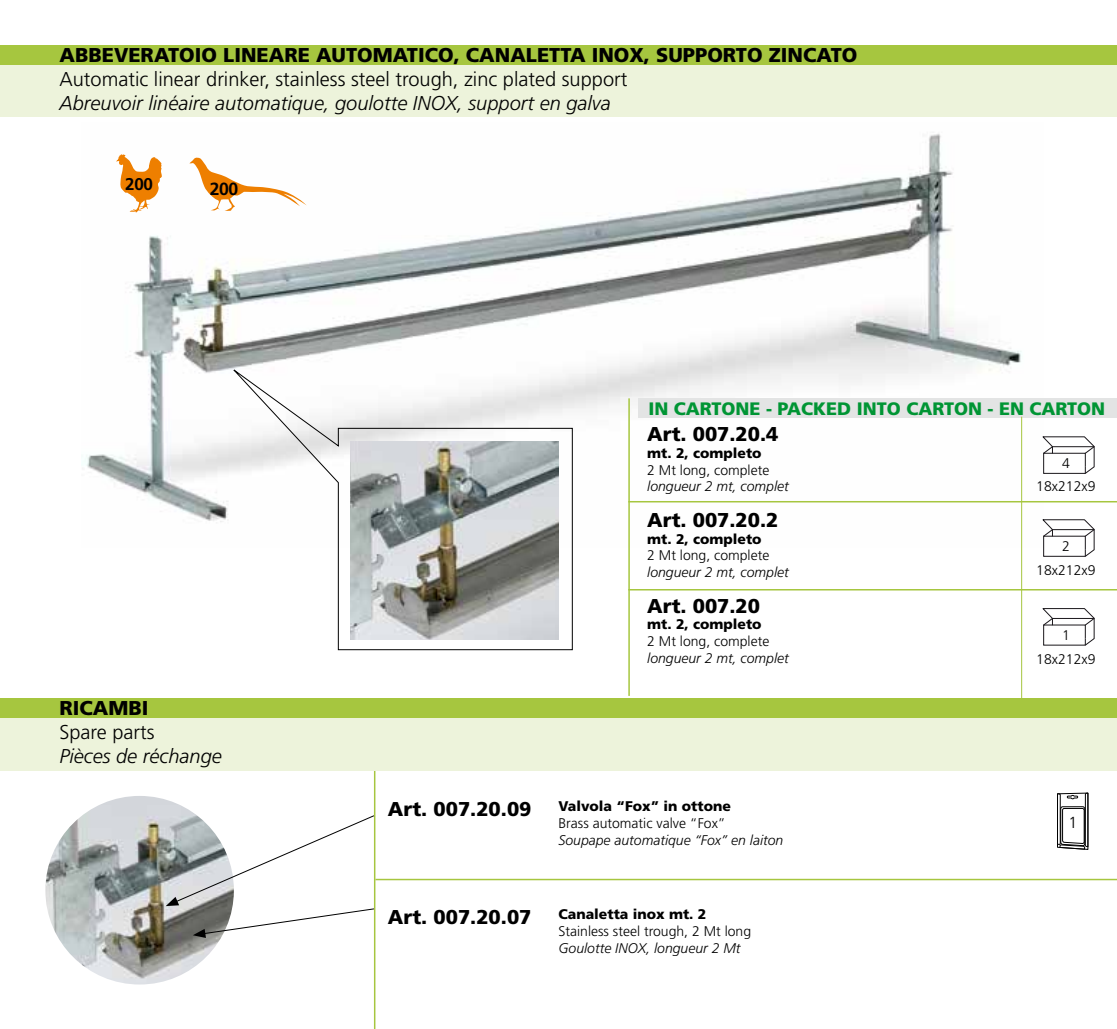
<style>
.page{position:relative;width:1117px;height:1029px;background:#fff}
.page>*{position:absolute;margin:0;border:0;box-sizing:border-box;transform-origin:0 0}
.t1{font:900 20px "Frutiger LT Std";color:#000}
.t2{font:italic 300 20px "Frutiger LT Std";color:#000}
.t3{font:300 20px "Frutiger LT Std";color:#000}
.t4{font:900 18px "Frutiger LT Std";color:#009534}
.t5{font:700 17.6px "Frutiger LT Std";color:#000}
.t6{font:700 17px "Frutiger LT Std";color:#000}
.t7{font:300 16px "Frutiger LT Std";color:#000}
.t8{font:300 14px "Frutiger LT Std";color:#000}
.t9{font:italic 300 14px "Frutiger LT Std";color:#000}
.t10{font:900 14px "Frutiger LT Std";color:#000}
</style>
<div class="page">
<svg style="left:1057px;top:792px;width:31px;height:57px"></svg>
<hr style="left:374px;top:770px;width:1px;height:258px;background:#a6c63f">
<div style="left:0;top:64px;width:1117px;height:53px;background:#edf3db"></div>
<div style="left:0;top:717px;width:1117px;height:53px;background:#edf3db"></div>
<div style="left:0;top:45px;width:1117px;height:20px;background:#a6c63f"></div>
<div style="left:0;top:698px;width:1117px;height:20px;background:#a6c63f"></div>
<img style="left:82px;top:133px;width:961px;height:415px">
<img style="left:45px;top:795px;width:189px;height:189px;border-radius:94px">
<svg style="left:116px;top:154px;width:46px;height:58px"></svg>
<svg style="left:189px;top:157px;width:118px;height:54px"></svg>
<hr style="left:375px;top:878px;width:742px;height:2px;background:#a6c63f">
<hr style="left:628px;top:501px;width:489px;height:1px;background:#a6c63f">
<hr style="left:628px;top:589px;width:489px;height:1px;background:#a6c63f">
<div style="left:638px;top:398px;width:479px;height:20px;background:#e3e4e4"></div>
<hr style="left:628px;top:398px;width:2px;height:297px;background:#a6c63f">
<hr style="left:1021px;top:416px;width:1px;height:282px;background:#a6c63f">
<svg style="left:166px;top:814px;width:208px;height:123px"></svg>
<svg style="left:226px;top:363px;width:347px;height:287px"></svg>
<svg style="left:1041px;top:436px;width:54px;height:38px"></svg>
<svg style="left:1041px;top:519px;width:54px;height:38px"></svg>
<svg style="left:1042px;top:608px;width:53px;height:38px"></svg>
<h1 class="t1" style="left:60px;top:43px;width:799px">ABBEVERATOIO LINEARE AUTOMATICO, CANALETTA INOX, SUPPORTO ZINCATO</h1>
<h1 class="t3" style="left:60px;top:67px;width:569px">Automatic linear drinker, stainless steel trough, zinc plated support</h1>
<h1 class="t2" style="left:60px;top:91px;width:553px">Abreuvoir linéaire automatique, goulotte INOX, support en galva</h1>
<p class="t6" style="left:125px;top:174px;width:29px">200</p>
<p class="t5" style="left:210px;top:178px;width:30px">200</p>
<h1 class="t1" style="left:60px;top:696px;width:90px">RICAMBI</h1>
<h1 class="t3" style="left:60px;top:720px;width:97px">Spare parts</h1>
<h1 class="t2" style="left:60px;top:744px;width:164px">Pièces de réchange</h1>
<p class="t4" style="left:648px;top:397px;width:458px">IN CARTONE - PACKED INTO CARTON - EN CARTON</p>
<h1 class="t1" style="left:647px;top:422px;width:133px">Art. 007.20.4</h1>
<p class="t10" style="left:647px;top:444px;width:116px">mt. 2, completo</p>
<p class="t8" style="left:647px;top:462px;width:124px">2 Mt long, complete</p>
<p class="t9" style="left:647px;top:478px;width:143px">longueur 2 mt, complet</p>
<h1 class="t1" style="left:647px;top:508px;width:133px">Art. 007.20.2</h1>
<p class="t10" style="left:647px;top:530px;width:116px">mt. 2, completo</p>
<p class="t8" style="left:647px;top:547px;width:124px">2 Mt long, complete</p>
<p class="t9" style="left:647px;top:564px;width:143px">longueur 2 mt, complet</p>
<h1 class="t1" style="left:647px;top:593px;width:114px">Art. 007.20</h1>
<p class="t10" style="left:647px;top:616px;width:116px">mt. 2, completo</p>
<p class="t8" style="left:647px;top:633px;width:124px">2 Mt long, complete</p>
<p class="t9" style="left:647px;top:649px;width:143px">longueur 2 mt, complet</p>
<p class="t8" style="left:1062px;top:455px;width:9px">4</p>
<p class="t8" style="left:1036px;top:478px;width:61px">18x212x9</p>
<p class="t8" style="left:1062px;top:538px;width:9px">2</p>
<p class="t8" style="left:1036px;top:562px;width:61px">18x212x9</p>
<p class="t8" style="left:1062px;top:627px;width:9px">1</p>
<p class="t8" style="left:1036px;top:651px;width:61px">18x212x9</p>
<h1 class="t1" style="left:388px;top:796px;width:145px">Art. 007.20.09</h1>
<h1 class="t1" style="left:388px;top:904px;width:145px">Art. 007.20.07</h1>
<p class="t10" style="left:558px;top:798px;width:174px">Valvola “Fox” in ottone</p>
<p class="t8" style="left:558px;top:815px;width:169px">Brass automatic valve “Fox”</p>
<p class="t9" style="left:558px;top:831px;width:226px">Soupape automatique “Fox” en laiton</p>
<p class="t10" style="left:558px;top:905px;width:149px">Canaletta inox mt. 2</p>
<p class="t8" style="left:558px;top:923px;width:194px">Stainless steel trough, 2 Mt long</p>
<p class="t9" style="left:558px;top:939px;width:184px">Goulotte INOX, longueur 2 Mt</p>
<p class="t7" style="left:1068px;top:812px;width:10px">1</p>
</div>
